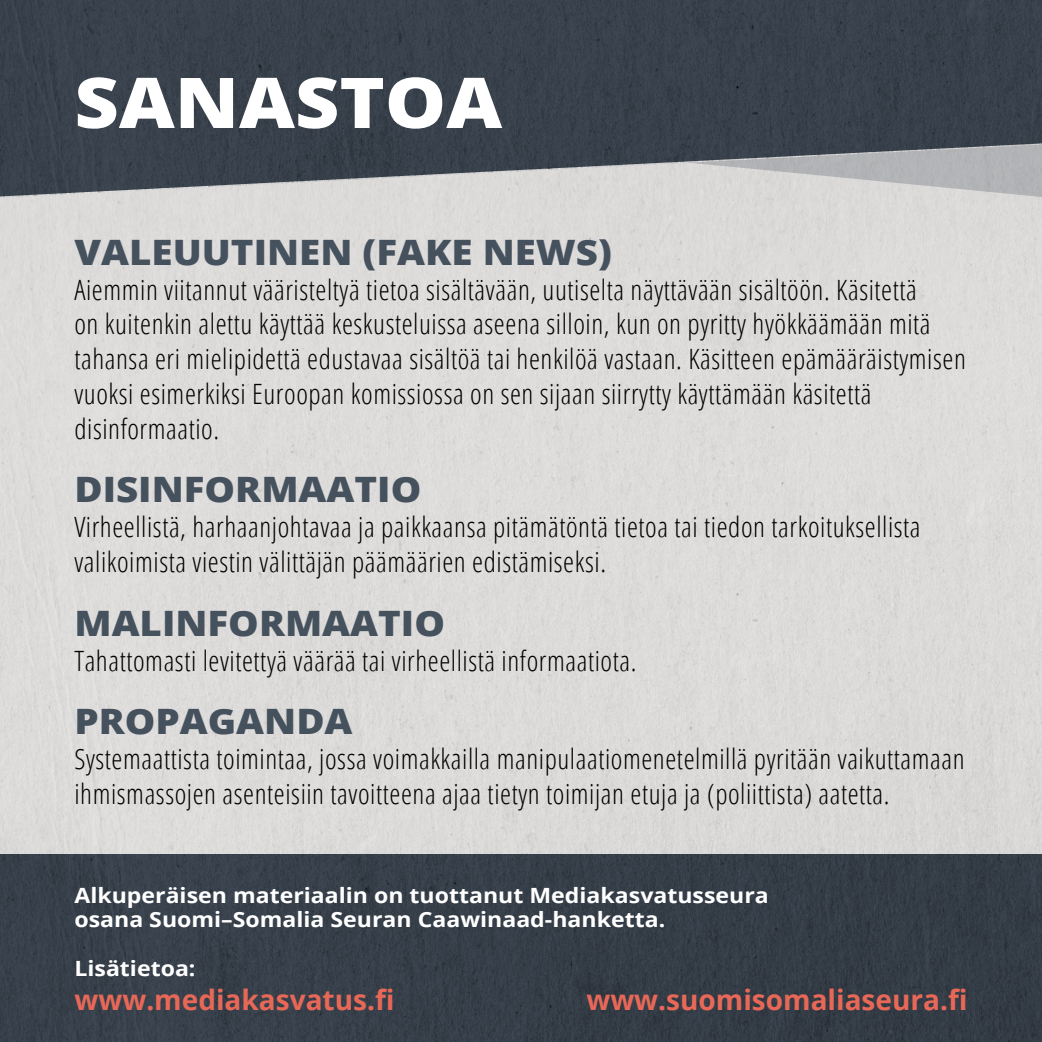
<style>
.page{position:relative;width:1042px;height:1042px;background:#dcdbda}
.page>*{position:absolute;margin:0;border:0;box-sizing:border-box;transform-origin:0 0}
._2_H2_DIAOTSIKKO{font:800 70px "Open Sans";color:#fff;scale:1.1 1}
._7_VÄLIOTSIKKO_P{font:800 35px "Open Sans";color:#46515e;scale:1.1 1}
._5_1_sanastoleipä{font:300 condensed 28px/34.6px "Open Sans";letter-spacing:.02em;color:#000}
._9_WWW{font:700 28px "Open Sans";color:#e86858}
._7_1_korostusteksti{font:700 21px/24.5px "Open Sans";color:#fff;scale:1.1 1}
</style>
<div class="page">
<svg style="left:0;top:0;width:1042px;height:197px;background:#4c545d"></svg>
<div style="left:0;top:854px;width:1042px;height:188px;background:#363e48"></div>
<h2 class="_2_H2_DIAOTSIKKO" style="left:74px;top:49px;width:390px">SANASTOA</h2>
<p class="_7_VÄLIOTSIKKO_P" style="left:74px;top:225px;width:490px">VALEUUTINEN (FAKE NEWS)</p>
<p class="_5_1_sanastoleipä" style="left:74px;top:271px;width:893px">Aiemmin viitannut vääristeltyä tietoa sisältävään, uutiselta näyttävään sisältöön. Käsitettä<br>on kuitenkin alettu käyttää keskusteluissa aseena silloin, kun on pyritty hyökkäämään mitä tahansa eri mielipidettä edustavaa sisältöä tai henkilöä vastaan. Käsitteen epämääräistymisen vuoksi esimerkiksi Euroopan komissiossa on sen sijaan siirrytty käyttämään käsitettä disinformaatio.</p>
<p class="_7_VÄLIOTSIKKO_P" style="left:74px;top:463px;width:317px">DISINFORMAATIO</p>
<p class="_5_1_sanastoleipä" style="left:74px;top:509px;width:848px">Virheellistä, harhaanjohtavaa ja paikkaansa pitämätöntä tietoa tai tiedon tarkoituksellista valikoimista viestin välittäjän päämäärien edistämiseksi.</p>
<p class="_7_VÄLIOTSIKKO_P" style="left:74px;top:596px;width:338px">MALINFORMAATIO</p>
<p class="_5_1_sanastoleipä" style="left:74px;top:642px;width:563px">Tahattomasti levitettyä väärää tai virheellistä informaatiota.</p>
<p class="_7_VÄLIOTSIKKO_P" style="left:74px;top:695px;width:254px">PROPAGANDA</p>
<p class="_5_1_sanastoleipä" style="left:74px;top:741px;width:892px">Systemaattista toimintaa, jossa voimakkailla manipulaatiomenetelmillä pyritään vaikuttamaan ihmismassojen asenteisiin tavoitteena ajaa tietyn toimijan etuja ja (poliittista) aatetta.</p>
<p class="_7_1_korostusteksti" style="left:74px;top:882px;width:633px">Alkuperäisen materiaalin on tuottanut Mediakasvatusseura osana Suomi–Somalia Seuran Caawinaad-hanketta.</p>
<p class="_7_1_korostusteksti" style="left:74px;top:955px;width:112px">Lisätietoa:</p>
<p class="_9_WWW" style="left:74px;top:980px;width:321px">www.mediakasvatus.fi</p>
<p class="_9_WWW" style="left:586px;top:980px;width:383px">www.suomisomaliaseura.fi</p>
</div>
